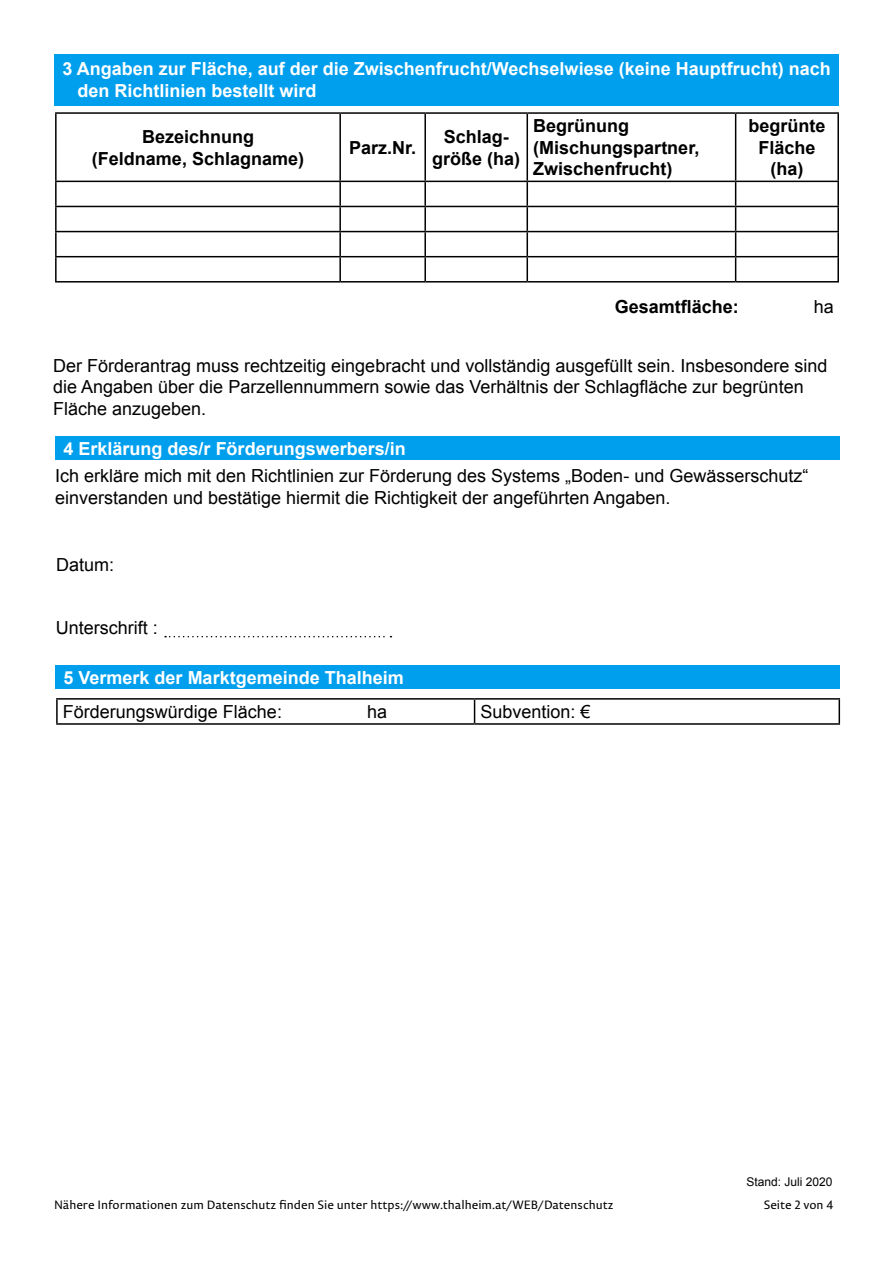
<style>
.page{position:relative;width:893px;height:1263px;background:#fff}
.page>*{position:absolute;margin:0;border:0;box-sizing:border-box;transform-origin:0 0}
.t1{font:18px/21.6px "Arial";color:#000}
.t2{font:700 18px/21.6px "Arial";color:#fff}
.t3{font:700 18px/21.6px "Arial";color:#000;text-align:center}
.t4{font:12px "Permian Sans Typeface";color:#000}
.t5{font:12px "Arial";color:#000}
</style>
<div class="page">
<div style="left:55px;top:436px;width:785px;height:24px;background:#009fee"></div>
<div style="left:55px;top:665px;width:785px;height:24px;background:#009fee"></div>
<hr style="left:56px;top:698px;width:419px;height:2px;background:#000">
<hr style="left:56px;top:700px;width:2px;height:23px;background:#000">
<hr style="left:475px;top:698px;width:365px;height:2px;background:#000">
<svg style="left:474px;top:700px;width:1px;height:23px"></svg>
<hr style="left:838px;top:700px;width:2px;height:23px;background:#000">
<hr style="left:56px;top:723px;width:419px;height:2px;background:#000">
<hr style="left:475px;top:723px;width:365px;height:2px;background:#000">
<div style="left:54px;top:54px;width:785px;height:51px;background:#009fee"></div>
<hr style="left:55px;top:112px;width:285px;height:2px;background:#000">
<hr style="left:55px;top:114px;width:2px;height:67px;background:#000">
<hr style="left:340px;top:112px;width:85px;height:2px;background:#000">
<hr style="left:339px;top:114px;width:2px;height:67px;background:#000">
<hr style="left:425px;top:112px;width:102px;height:2px;background:#000">
<hr style="left:424px;top:114px;width:2px;height:67px;background:#000">
<hr style="left:527px;top:112px;width:209px;height:2px;background:#000">
<hr style="left:526px;top:114px;width:2px;height:67px;background:#000">
<hr style="left:736px;top:112px;width:103px;height:2px;background:#000">
<hr style="left:735px;top:114px;width:1px;height:67px;background:#000">
<hr style="left:837px;top:114px;width:2px;height:67px;background:#000">
<hr style="left:55px;top:181px;width:285px;height:1px;background:#000">
<hr style="left:55px;top:182px;width:2px;height:24px;background:#000">
<hr style="left:340px;top:181px;width:85px;height:1px;background:#000">
<hr style="left:339px;top:182px;width:2px;height:24px;background:#000">
<hr style="left:425px;top:181px;width:102px;height:1px;background:#000">
<hr style="left:424px;top:182px;width:2px;height:24px;background:#000">
<hr style="left:527px;top:181px;width:209px;height:1px;background:#000">
<hr style="left:526px;top:182px;width:2px;height:24px;background:#000">
<hr style="left:736px;top:181px;width:103px;height:1px;background:#000">
<hr style="left:837px;top:182px;width:2px;height:24px;background:#000">
<hr style="left:55px;top:206px;width:285px;height:1px;background:#000">
<hr style="left:55px;top:207px;width:2px;height:24px;background:#000">
<hr style="left:340px;top:206px;width:85px;height:1px;background:#000">
<hr style="left:339px;top:207px;width:2px;height:24px;background:#000">
<hr style="left:425px;top:206px;width:102px;height:1px;background:#000">
<hr style="left:424px;top:207px;width:2px;height:24px;background:#000">
<hr style="left:527px;top:206px;width:209px;height:1px;background:#000">
<hr style="left:526px;top:207px;width:2px;height:24px;background:#000">
<hr style="left:736px;top:206px;width:103px;height:1px;background:#000">
<hr style="left:837px;top:207px;width:2px;height:24px;background:#000">
<hr style="left:55px;top:231px;width:285px;height:1px;background:#000">
<hr style="left:55px;top:232px;width:2px;height:24px;background:#000">
<hr style="left:340px;top:231px;width:85px;height:1px;background:#000">
<hr style="left:339px;top:232px;width:2px;height:24px;background:#000">
<hr style="left:425px;top:231px;width:102px;height:1px;background:#000">
<hr style="left:424px;top:232px;width:2px;height:24px;background:#000">
<hr style="left:527px;top:231px;width:209px;height:1px;background:#000">
<hr style="left:526px;top:232px;width:2px;height:24px;background:#000">
<hr style="left:736px;top:231px;width:103px;height:1px;background:#000">
<hr style="left:837px;top:232px;width:2px;height:24px;background:#000">
<hr style="left:55px;top:256px;width:285px;height:1px;background:#000">
<hr style="left:55px;top:257px;width:2px;height:24px;background:#000">
<hr style="left:340px;top:256px;width:85px;height:1px;background:#000">
<hr style="left:339px;top:257px;width:2px;height:24px;background:#000">
<hr style="left:425px;top:256px;width:102px;height:1px;background:#000">
<hr style="left:424px;top:257px;width:2px;height:24px;background:#000">
<hr style="left:527px;top:256px;width:209px;height:1px;background:#000">
<hr style="left:526px;top:257px;width:2px;height:24px;background:#000">
<hr style="left:736px;top:256px;width:103px;height:1px;background:#000">
<svg style="left:735px;top:182px;width:1px;height:99px"></svg>
<hr style="left:837px;top:257px;width:2px;height:24px;background:#000">
<hr style="left:55px;top:281px;width:285px;height:2px;background:#000">
<hr style="left:340px;top:281px;width:85px;height:2px;background:#000">
<hr style="left:425px;top:281px;width:102px;height:2px;background:#000">
<hr style="left:527px;top:281px;width:209px;height:2px;background:#000">
<hr style="left:736px;top:281px;width:103px;height:2px;background:#000">
<svg style="left:165px;top:636px;width:226px;height:1px"></svg>
<p class="t2" style="left:78px;top:59px;width:755px;text-indent:-15px">3 Angaben zur Fläche, auf der die Zwischenfrucht/Wechselwiese (keine Hauptfrucht) nach den Richtlinien bestellt wird</p>
<p class="t3" style="left:92px;top:126px;width:214px">Bezeichnung<br>(Feldname, Schlagname)</p>
<p class="t3" style="left:349px;top:137px;width:69px">Parz.Nr.</p>
<p class="t3" style="left:432px;top:126px;width:90px">Schlag&shy;größe (ha)</p>
<p class="t3" style="left:533px;top:116px;width:168px;text-align:left">Begrünung (Mischungspartner,<br>Zwischenfrucht)</p>
<p class="t3" style="left:748px;top:116px;width:79px">begrünte<br>Fläche (ha)</p>
<p class="t3" style="left:615px;top:297px;width:126px">Gesamtfläche:</p>
<p class="t1" style="left:814px;top:296px;width:22px">ha</p>
<p class="t1" style="left:53px;top:355px;width:776px">Der Förderantrag muss rechtzeitig eingebracht und vollständig ausgefüllt sein. Insbesondere sind die Angaben über die Parzellennummern sowie das Verhältnis der Schlagfläche zur begrünten<br>Fläche anzugeben.</p>
<p class="t2" style="left:64px;top:438px;width:344px">4 Erklärung des/r Förderungswerbers/in</p>
<p class="t1" style="left:55px;top:465px;width:755px">Ich erkläre mich mit den Richtlinien zur Förderung des Systems „Boden- und Gewässerschutz“ einverstanden und bestätige hiermit die Richtigkeit der angeführten Angaben.</p>
<p class="t1" style="left:56px;top:554px;width:60px">Datum:</p>
<p class="t1" style="left:56px;top:617px;width:104px">Unterschrift :</p>
<p class="t2" style="left:64px;top:667px;width:342px">5 Vermerk der Marktgemeinde Thalheim</p>
<p class="t1" style="left:63px;top:701px;width:221px">Förderungswürdige Fläche:</p>
<p class="t1" style="left:367px;top:701px;width:22px">ha</p>
<p class="t1" style="left:481px;top:701px;width:112px">Subvention: €</p>
<p class="t5" style="left:746px;top:1174px;width:88px">Stand: Juli 2020</p>
<p class="t4" style="left:54px;top:1195px;width:561px">Nähere Informationen zum Datenschutz finden Sie unter https://www.thalheim.at/WEB/Datenschutz</p>
<p class="t4" style="left:764px;top:1195px;width:71px">Seite 2 von 4</p>
</div>
